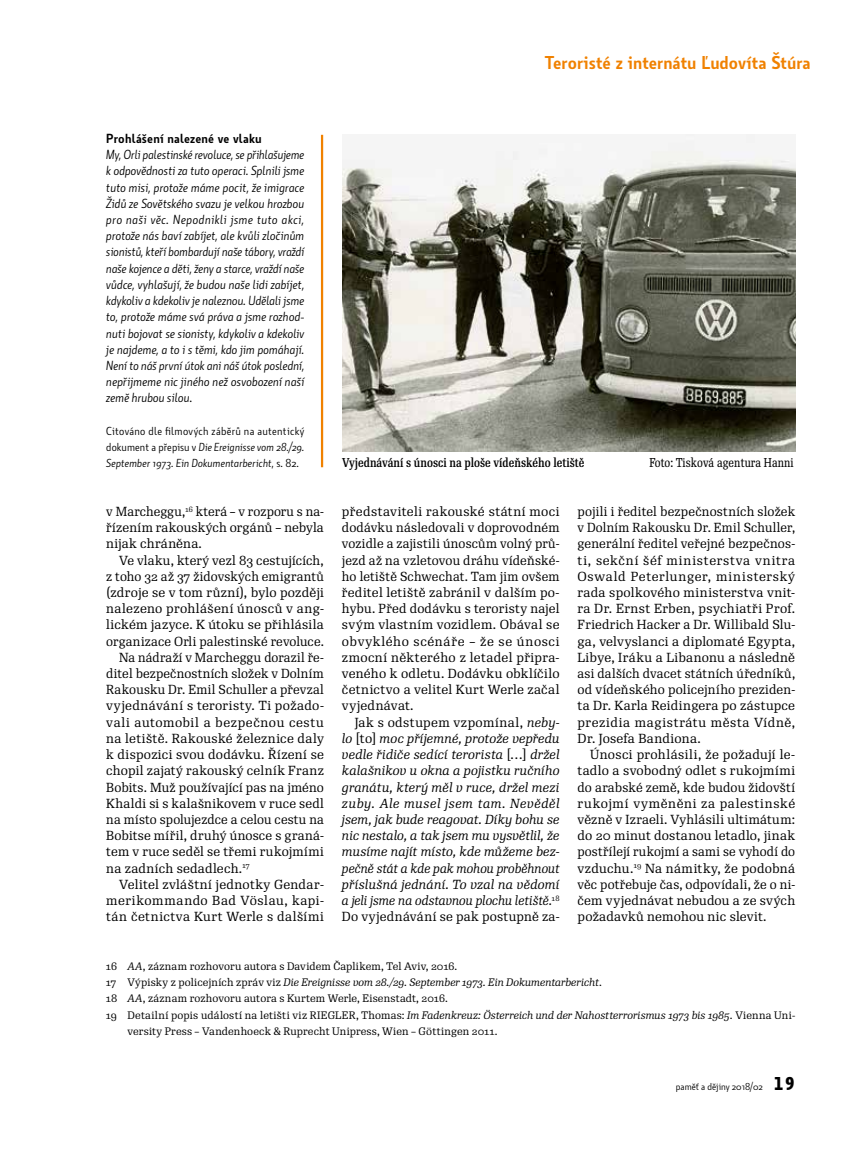
<style>
.page{position:relative;width:859px;height:1149px;background:#fff}
.page>*{position:absolute;margin:0;border:0;box-sizing:border-box;transform-origin:0 0}
.t1{font:600 18px "Botanika Std";color:#f08100}
.t2{font:12.75px/16.2px "Re Public Std";letter-spacing:.02em;color:#000;text-align:justify}
.t3{font:italic 12.75px/16.2px "Botanika Std";letter-spacing:.005em;color:#000;text-align:justify}
.t4{font:italic 12.75px/16.2px "Re Public Std";letter-spacing:.005em;color:#000;text-align:justify}
.t5{font:12.75px/16.2px "Re Public Std";letter-spacing:.02em;color:#000;text-align:justify;scale:.96 1}
.t6{font:12.75px "Re Public Std";letter-spacing:.045em;color:#000}
.t7{font:600 12.75px "Botanika Std";letter-spacing:.015em;color:#000}
.t8{font:500 12.45px "Re Public Std Cond";color:#000}
.t9{font:12.45px "Re Public Std Cond";letter-spacing:.005em;color:#000}
.t10{font:11.25px/16.2px "Botanika Std";letter-spacing:.025em;color:#000;text-align:justify}
.t11{font:10.5px "Re Public Std";letter-spacing:.01em;color:#000}
.t12{font:italic 10.5px "Re Public Std";color:#000}
.t13{font:9.75px "Botanika Std";color:#000}
.s1{font-style:normal}
.s2{font-style:italic}
.s3{font-family:"Botanika Mono";font-weight:700;font-size:18px}
</style>
<div class="page">
<hr style="left:321px;top:135px;width:2px;height:332px;background:#f08100">
<img style="left:342px;top:135px;width:453px;height:316px">
<h1 class="t1" style="left:545px;top:51px;width:267px">Teroristé z internátu Ľudovíta Štúra</h1>
<p class="t7" style="left:106px;top:130px;width:157px">Prohlášení nalezené ve vlaku</p>
<p class="t3" style="left:106px;top:146px;width:200px">My, Orli palestinské revoluce, se přihlašujeme k odpovědnosti za tuto operaci. Splnili jsme tuto misi, protože máme pocit, že imigrace Židů ze Sovětského svazu je velkou hrozbou pro naši věc. Nepodnikli jsme tuto akci, protože nás baví zabíjet, ale kvůli zločinům sionistů, kteří bombardují naše tábory, vraždí naše kojence a děti, ženy a starce, vraždí naše vůdce, vyhlašují, že budou naše lidi zabíjet, kdykoliv a kdekoliv je naleznou. Udělali jsme to, protože máme svá práva a jsme rozhod&shy;nuti bojovat se sionisty, kdykoliv a kdekoliv je najdeme, a to i s těmi, kdo jim pomáhají.<br>Není to náš první útok ani náš útok poslední, nepřijmeme nic jiného než osvobození naší země hrubou silou<span class="s1">.</span></p>
<p class="t10" style="left:106px;top:422px;width:200px">Citováno dle filmových záběrů na autentický dokument a přepisu v <span class="s2">Die Ereignisse vom 28./29.<br>September 1973. Ein Dokumentarbericht</span>, s. 82.</p>
<p class="t5" style="left:106px;top:503px;width:228px">v Marcheggu,<sup>16</sup> která – v rozporu s na&shy;řízením rakouských orgánů – nebyla nijak chráněna.</p>
<p class="t2" style="left:119px;top:552px;width:206px">Ve vlaku, který vezl 83 cestujících,</p>
<p class="t5" style="left:106px;top:568px;width:228px">z toho 32 až 37 židovských emigrantů</p>
<p class="t2" style="left:106px;top:584px;width:219px">(zdroje se v tom různí), bylo později</p>
<p class="t2" style="left:106px;top:600px;width:219px">nalezeno prohlášení únosců v ang-</p>
<p class="t2" style="left:106px;top:616px;width:219px">lickém jazyce. K útoku se přihlásila</p>
<p class="t2" style="left:106px;top:633px;width:219px">organizace Orli palestinské revoluce.</p>
<p class="t5" style="left:119px;top:649px;width:215px">Na nádraží v Marcheggu dorazil ře-</p>
<p class="t5" style="left:106px;top:665px;width:228px">ditel bezpečnostních složek v Dolním</p>
<p class="t2" style="left:106px;top:681px;width:219px">Rakousku Dr. Emil Schuller a převzal</p>
<p class="t2" style="left:106px;top:697px;width:219px">vyjednávání s teroristy. Ti požado-</p>
<p class="t6" style="left:106px;top:713px;width:219px">vali automobil a bezpečnou cestu</p>
<p class="t2" style="left:106px;top:730px;width:219px">na letiště. Rakouské železnice daly</p>
<p class="t2" style="left:106px;top:746px;width:219px">k dispozici svou dodávku. Řízení se</p>
<p class="t2" style="left:106px;top:762px;width:219px">chopil zajatý rakouský celník Franz</p>
<p class="t2" style="left:106px;top:778px;width:219px">Bobits. Muž používající pas na jméno</p>
<p class="t2" style="left:106px;top:795px;width:219px">Khaldi si s kalašnikovem v ruce sedl</p>
<p class="t5" style="left:106px;top:811px;width:228px">na místo spolujezdce a celou cestu na</p>
<p class="t2" style="left:106px;top:827px;width:219px">Bobitse mířil, druhý únosce s graná-</p>
<p class="t2" style="left:106px;top:843px;width:219px">tem v ruce seděl se třemi rukojmími</p>
<p class="t2" style="left:106px;top:859px;width:145px">na zadních sedadlech.<sup>17</sup></p>
<p class="t2" style="left:119px;top:876px;width:206px">Velitel zvláštní jednotky Gendar-</p>
<p class="t2" style="left:106px;top:892px;width:219px">merikommando Bad Vöslau, kapi-</p>
<p class="t2" style="left:106px;top:908px;width:219px">tán četnictva Kurt Werle s dalšími</p>
<p class="t8" style="left:342px;top:454px;width:244px">Vyjednávání s únosci na ploše vídeňského letiště</p>
<p class="t9" style="left:650px;top:455px;width:146px">Foto: Tisková agentura Hanni</p>
<p class="t2" style="left:342px;top:503px;width:219px">představiteli rakouské státní moci dodávku následovali v doprovodném vozidle a zajistili únoscům volný prů&shy;jezd až na vzletovou dráhu vídeňské&shy;ho letiště Schwechat. Tam jim ovšem ředitel letiště zabránil v dalším po&shy;hybu. Před dodávku s teroristy najel svým vlastním vozidlem. Obával se obvyklého scénáře – že se únosci zmocní některého z letadel připra&shy;veného k odletu. Dodávku obklíčilo četnictvo a velitel Kurt Werle začal vyjednávat.</p>
<p class="t4" style="left:342px;top:714px;width:219px;text-indent:13px"><span class="s1">Jak s odstupem vzpomínal,</span> neby&shy;lo <span class="s1">[to]</span> moc příjemné, protože vepředu vedle řidiče sedící terorista <span class="s1">[…]</span> držel kalašnikov u okna a pojistku ručního granátu, který měl v ruce, držel mezi zuby. Ale musel jsem tam. Nevěděl jsem, jak bude reagovat. Díky bohu se nic nestalo, a tak jsem mu vysvětlil, že musíme najít místo, kde můžeme bez&shy;pečně stát a kde pak mohou proběhnout příslušná jednání. To vzal na vědomí a jeli jsme na odstavnou plochu letiště.<sup>18<br></sup><span class="s1">Do vyjednávání se pak postupně za-</span></p>
<p class="t2" style="left:578px;top:503px;width:219px">pojili i ředitel bezpečnostních složek v Dolním Rakousku Dr. Emil Schuller, generální ředitel veřejné bezpečnos&shy;ti, sekční šéf ministerstva vnitra Oswald Peterlunger, ministerský rada spolkového ministerstva vnit&shy;ra Dr. Ernst Erben, psychiatři Prof.<br>Friedrich Hacker a Dr. Willibald Slu&shy;ga, velvyslanci a diplomaté Egypta, Libye, Iráku a Libanonu a následně asi dalších dvacet státních úředníků, od vídeňského policejního preziden&shy;ta Dr. Karla Reidingera po zástupce prezidia magistrátu města Vídně, Dr. Josefa Bandiona.</p>
<p class="t2" style="left:578px;top:746px;width:219px;text-indent:13px">Únosci prohlásili, že požadují le&shy;tadlo a svobodný odlet s rukojmími do arabské země, kde budou židovští rukojmí vyměněni za palestinské vězně v Izraeli. Vyhlásili ultimátum: do 20 minut dostanou letadlo, jinak postřílejí rukojmí a sami se vyhodí do vzduchu.<sup>19</sup> Na námitky, že podobná věc potřebuje čas, odpovídali, že o ni&shy;čem vyjednávat nebudou a ze svých požadavků nemohou nic slevit.</p>
<p class="t11" style="left:106px;top:959px;width:353px">16 <span class="s2">AA</span>, záznam rozhovoru autora s Davidem Čaplikem, Tel Aviv, 2016.</p>
<p class="t12" style="left:106px;top:975px;width:497px"><span class="s1">17 Výpisky z policejních zpráv viz</span> Die Ereignisse vom 28./29. September 1973. Ein Dokumentarbericht<span class="s1">.</span></p>
<p class="t11" style="left:106px;top:991px;width:343px">18 <span class="s2">AA</span>, záznam rozhovoru autora s Kurtem Werle, Eisenstadt, 2016.</p>
<p class="t11" style="left:106px;top:1007px;width:690px">19 Detailní popis událostí na letišti viz RIEGLER, Thomas: <span class="s2">Im Fadenkreuz: Österreich und der Nahostterrorismus 1973 bis 1985</span>. Vienna Uni-</p>
<p class="t11" style="left:128px;top:1023px;width:371px">versity Press – Vandenhoeck &amp; Ruprecht Unipress, Wien – Göttingen 2011.</p>
<p class="t13" style="left:676px;top:1080px;width:121px">paměť a dějiny 2018/02 <span class="s3">19</span></p>
</div>
